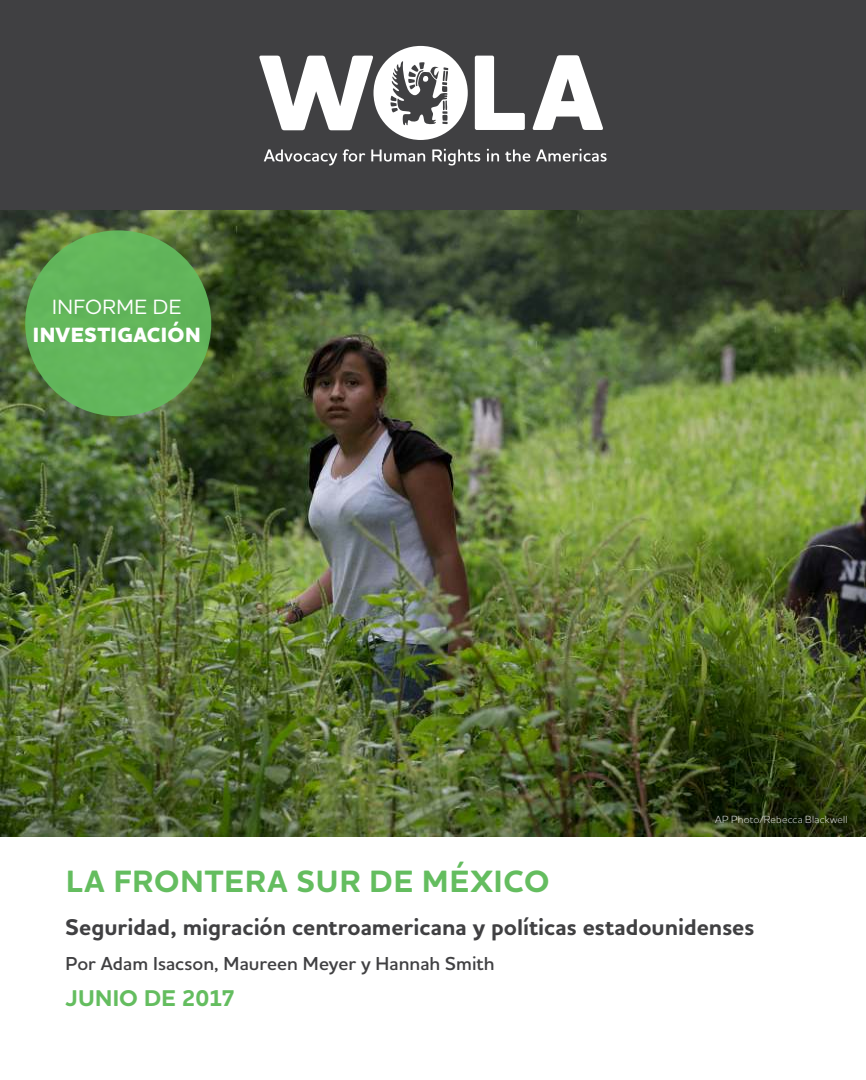
<style>
.page{position:relative;width:866px;height:1080px;background:#fff}
.page>*{position:absolute;margin:0;border:0;box-sizing:border-box;transform-origin:0 0}
.t1{font:700 31.35px "Houschka Alt Pro";letter-spacing:.03em;color:#64bd5f}
.t2{font:500 28.65px "Houschka Alt Pro";letter-spacing:.03em;color:#fff}
.t3{font:700 23.25px "Houschka Alt Pro";color:#404042}
.t4{font:700 23.25px "Houschka Alt Pro";letter-spacing:.005em;color:#64bd5f}
.t5{font:800 21px "Houschka Pro";letter-spacing:.015em;color:#fff}
.t6{font:500 21px "Houschka Pro";letter-spacing:.025em;color:#fff}
.t7{font:600 19.05px "Houschka Alt Pro";color:#404042}
.t8{font:300 10.5px "Houschka Alt Pro";letter-spacing:.02em;color:#fff}
</style>
<div class="page">
<img style="left:0;top:209px;width:865px;height:627px">
<div style="left:0;top:0;width:865px;height:209px;background:#404042"></div>
<svg style="left:264px;top:149px;width:342px;height:17px"></svg>
<svg style="left:474px;top:56px;width:50px;height:74px"></svg>
<svg style="left:532px;top:55px;width:70px;height:75px"></svg>
<svg style="left:259px;top:46px;width:208px;height:94px"></svg>
<div style="left:25px;top:230px;width:186px;height:186px;background:#62b65b;border-radius:50%"></div>
<p class="t6" style="left:52px;top:298px;width:131px">INFORME DE</p>
<p class="t5" style="left:33px;top:323px;width:169px">INVESTIGACIÓN</p>
<p class="t2" style="left:77px;top:332px;width:152px">RESEARCH</p>
<p class="t8" style="left:715px;top:814px;width:134px">AP Photo/Rebecca Blackwell</p>
<h1 class="t1" style="left:66px;top:862px;width:485px">LA FRONTERA SUR DE MÉXICO</h1>
<p class="t3" style="left:66px;top:912px;width:690px">Seguridad, migración centroamericana y políticas estadounidenses</p>
<p class="t7" style="left:66px;top:956px;width:430px">Por Adam Isacson, Maureen Meyer y Hannah Smith</p>
<p class="t4" style="left:66px;top:983px;width:171px">JUNIO DE 2017</p>
</div>
